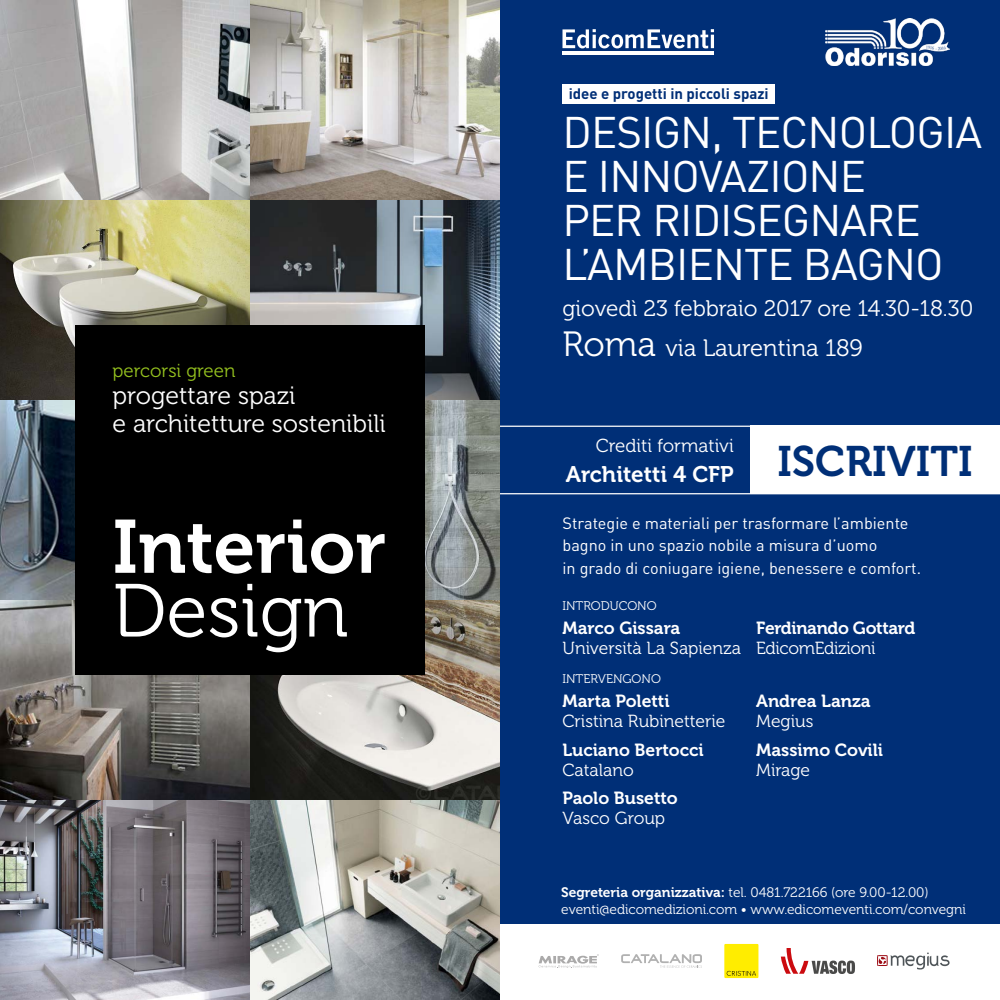
<style>
.page{position:relative;width:1000px;height:1000px;background:#fff}
.page>*{position:absolute;margin:0;border:0;box-sizing:border-box;transform-origin:0 0}
.t1{font:75px "Museo 700";color:#fff}
.t2{font:75px "Museo 300";color:#fff}
.t3{font:43.75px/43.8px "DIN";letter-spacing:-.02em;color:#fff}
.t4{font:25px/27.5px "Museo 300";color:#fff}
.t5{font:23.75px "Museo 300";color:#fff}
.t6{font:22.5px "Museo 300";color:#fff}
.t7{font:22.5px "Museo 700";color:#fff}
.t8{font:18.75px "Museo 300";color:#fff}
.t9{font:18.75px "Museo 300";color:#95c11f}
.t10{font:17.5px "Museo 700";color:#fff}
.t11{font:17.5px "Museo 300";color:#fff}
.t12{font:17.5px "Museo 700";letter-spacing:-.02em;color:#fff}
.t13{font:17.5px "Museo 300";letter-spacing:-.02em;color:#fff}
.t14{font:16.25px/22.5px "DIN";color:#fff}
.t15{font:700 15px "DIN";color:#002f77}
.t16{font:13.75px/17.5px "Museo 300";letter-spacing:-.005em;color:#fff}
.t17{font:12.5px "Museo 300";color:#fff}
.s1{font-size:35px}
.s2{font-family:"Museo 700"}
</style>
<div class="page">
<div style="left:500px;top:0;width:500px;height:1000px;background:#002f77"></div>
<div style="left:500px;top:924px;width:500px;height:76px;background:#fff"></div>
<img style="left:0;top:0;width:500px;height:1000px">
<div style="left:75px;top:325px;width:350px;height:350px;background:#000"></div>
<img style="left:825px;top:19px;width:125px;height:46px">
<svg style="left:562px;top:29px;width:152px;height:19px"></svg>
<hr style="left:562px;top:51px;width:152px;height:4px;background:#fff">
<svg style="left:539px;top:954px;width:60px;height:14px"></svg>
<svg style="left:621px;top:954px;width:81px;height:14px"></svg>
<svg style="left:877px;top:952px;width:73px;height:18px"></svg>
<div style="left:750px;top:426px;width:250px;height:68px;background:#fff"></div>
<hr style="left:500px;top:426px;width:500px;height:1px;background:#fff">
<hr style="left:500px;top:493px;width:500px;height:1px;background:#fff">
<div style="left:562px;top:84px;width:213px;height:20px;background:#fff"></div>
<svg style="left:724px;top:944px;width:34px;height:34px"></svg>
<svg style="left:781px;top:948px;width:74px;height:26px"></svg>
<p class="t9" style="left:112px;top:360px;width:125px">percorsi green</p>
<h3 class="t4" style="left:112px;top:382px;width:275px">progettare spazi<br>e architetture sostenibili</h3>
<h1 class="t1" style="left:112px;top:505px;width:275px">Interior</h1>
<h1 class="t2" style="left:112px;top:570px;width:237px">Design</h1>
<p class="t15" style="left:569px;top:84px;width:201px">idee e progetti in piccoli spazi</p>
<h2 class="t3" style="left:562px;top:110px;width:421px">DESIGN, TECNOLOGIA<br>E INNOVAZIONE<br>PER RIDISEGNARE<br>L’AMBIENTE BAGNO</h2>
<h3 class="t6" style="left:562px;top:296px;width:412px">giovedì 23 febbraio 2017 ore 14.30-18.30</h3>
<h3 class="t5" style="left:562px;top:335px;width:302px"><span class="s1">Roma</span> via Laurentina 189</h3>
<p class="t8" style="left:596px;top:435px;width:139px">Crediti formativi</p>
<h3 class="t7" style="left:566px;top:462px;width:408px">Architetti 4 CFP <sup>ISCRIVITI</sup></h3>
<p class="t14" style="left:562px;top:511px;width:360px">Strategie e materiali per trasformare l’ambiente bagno in uno spazio nobile a misura d’uomo<br>in grado di coniugare igiene, benessere e comfort.</p>
<p class="t17" style="left:562px;top:599px;width:96px">INTRODUCONO</p>
<p class="t10" style="left:562px;top:618px;width:119px">Marco Gissara</p>
<p class="t11" style="left:562px;top:639px;width:180px">Università La Sapienza</p>
<p class="t17" style="left:562px;top:672px;width:100px">INTERVENGONO</p>
<p class="t10" style="left:562px;top:691px;width:109px">Marta Poletti</p>
<p class="t11" style="left:562px;top:711px;width:165px">Cristina Rubinetterie</p>
<p class="t10" style="left:562px;top:740px;width:143px">Luciano Bertocci</p>
<p class="t11" style="left:562px;top:760px;width:73px">Catalano</p>
<p class="t10" style="left:562px;top:789px;width:117px">Paolo Busetto</p>
<p class="t11" style="left:562px;top:809px;width:104px">Vasco Group</p>
<p class="t12" style="left:756px;top:618px;width:161px">Ferdinando Gottard</p>
<p class="t13" style="left:756px;top:639px;width:121px">EdicomEdizioni</p>
<p class="t10" style="left:756px;top:691px;width:116px">Andrea Lanza</p>
<p class="t11" style="left:756px;top:712px;width:59px">Megius</p>
<p class="t10" style="left:756px;top:740px;width:128px">Massimo Covili</p>
<p class="t11" style="left:756px;top:760px;width:55px">Mirage</p>
<p class="t16" style="left:561px;top:884px;width:406px"><span class="s2">Segreteria organizzativa:</span> tel. 0481.722166 (ore 9.00-12.00) eventi@edicomedizioni.com • www.edicomeventi.com/convegni</p>
</div>
